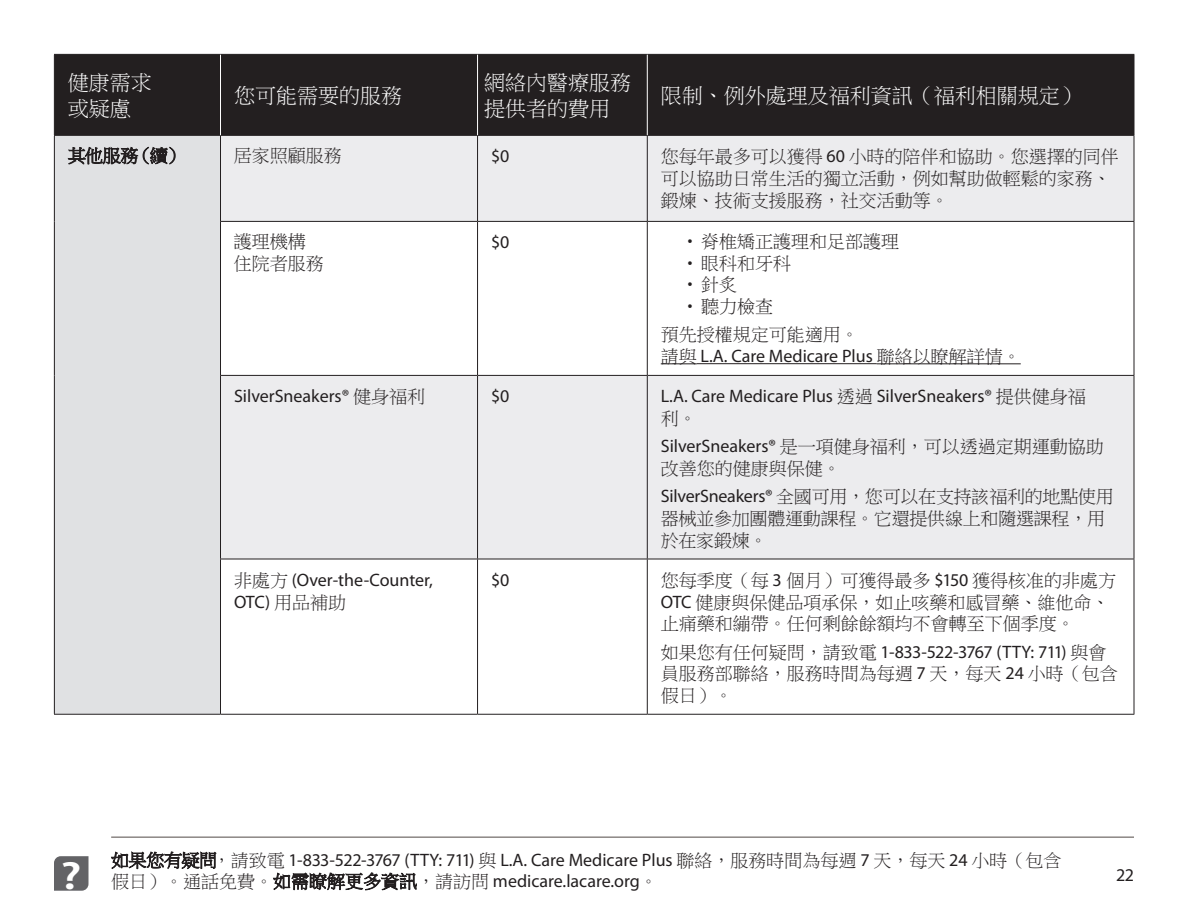
<style>
.page{position:relative;width:1188px;height:918px;background:#fff}
.page>*{position:absolute;margin:0;border:0;box-sizing:border-box;transform-origin:0 0}
.t1{font:21px/25.2px "P Ming Li U";color:#fff}
.t2{font:18px/21.6px "P Ming Li U";color:#231f20}
.t3{font:18px/21.6px "Myriad Pro";color:#231f20}
.s1{font-family:"Myriad Pro"}
.s2{font-family:"P Ming Li U"}
.s3{font-family:"Myriad Pro";font-weight:600;font-size:39.45px;color:#fff}
</style>
<div class="page">
<svg style="left:54px;top:856px;width:34px;height:35px"></svg>
<hr style="left:111px;top:837px;width:1023px;height:1px;background:#524a47">
<div style="left:55px;top:55px;width:1079px;height:80px;background:#231f20"></div>
<div style="left:54px;top:135px;width:167px;height:579px;background:#e0e1e3"></div>
<svg style="left:221px;top:136px;width:913px;height:423px;fill:#ececee"></svg>
<hr style="left:54px;top:54px;width:167px;height:1px;background:#231f20">
<hr style="left:54px;top:55px;width:1px;height:80px;background:#231f20">
<hr style="left:221px;top:54px;width:257px;height:1px;background:#231f20">
<hr style="left:478px;top:54px;width:169px;height:1px;background:#231f20">
<hr style="left:647px;top:54px;width:487px;height:1px;background:#231f20">
<hr style="left:1134px;top:55px;width:1px;height:80px;background:#231f20">
<hr style="left:54px;top:135px;width:167px;height:1px;background:#231f20">
<hr style="left:221px;top:135px;width:257px;height:1px;background:#231f20">
<hr style="left:478px;top:135px;width:169px;height:1px;background:#231f20">
<hr style="left:647px;top:135px;width:487px;height:1px;background:#231f20">
<hr style="left:54px;top:136px;width:1px;height:85px;background:#231f20">
<hr style="left:54px;top:221px;width:1px;height:154px;background:#231f20">
<hr style="left:54px;top:375px;width:1px;height:184px;background:#231f20">
<hr style="left:54px;top:559px;width:1px;height:155px;background:#231f20">
<hr style="left:54px;top:714px;width:167px;height:1px;background:#231f20">
<hr style="left:220px;top:136px;width:1px;height:85px;background:#231f20">
<hr style="left:477px;top:136px;width:1px;height:85px;background:#231f20">
<hr style="left:647px;top:136px;width:1px;height:85px;background:#231f20">
<hr style="left:1134px;top:136px;width:1px;height:85px;background:#231f20">
<hr style="left:220px;top:221px;width:258px;height:1px;background:#231f20">
<hr style="left:220px;top:222px;width:1px;height:153px;background:#231f20">
<hr style="left:478px;top:221px;width:169px;height:1px;background:#231f20">
<hr style="left:477px;top:222px;width:1px;height:153px;background:#231f20">
<hr style="left:647px;top:221px;width:487px;height:1px;background:#231f20">
<hr style="left:647px;top:222px;width:1px;height:153px;background:#231f20">
<hr style="left:1134px;top:222px;width:1px;height:153px;background:#231f20">
<hr style="left:220px;top:375px;width:258px;height:1px;background:#231f20">
<hr style="left:220px;top:376px;width:1px;height:183px;background:#231f20">
<hr style="left:478px;top:375px;width:169px;height:1px;background:#231f20">
<hr style="left:477px;top:376px;width:1px;height:183px;background:#231f20">
<hr style="left:647px;top:375px;width:487px;height:1px;background:#231f20">
<hr style="left:647px;top:376px;width:1px;height:183px;background:#231f20">
<hr style="left:1134px;top:376px;width:1px;height:183px;background:#231f20">
<hr style="left:220px;top:559px;width:258px;height:1px;background:#231f20">
<hr style="left:220px;top:559px;width:1px;height:155px;background:#231f20">
<hr style="left:478px;top:559px;width:169px;height:1px;background:#231f20">
<hr style="left:477px;top:559px;width:1px;height:155px;background:#231f20">
<hr style="left:647px;top:559px;width:487px;height:1px;background:#231f20">
<hr style="left:647px;top:559px;width:1px;height:155px;background:#231f20">
<hr style="left:1134px;top:559px;width:1px;height:155px;background:#231f20">
<hr style="left:221px;top:714px;width:257px;height:1px;background:#231f20">
<hr style="left:478px;top:714px;width:169px;height:1px;background:#231f20">
<hr style="left:647px;top:714px;width:487px;height:1px;background:#231f20">
<hr style="left:220px;top:55px;width:1px;height:80px;background:#fff">
<hr style="left:477px;top:55px;width:1px;height:80px;background:#fff">
<hr style="left:647px;top:55px;width:1px;height:80px;background:#fff">
<hr style="left:661px;top:363px;width:36px;height:1px;background:#231f20">
<hr style="left:697px;top:363px;width:180px;height:1px;background:#231f20">
<hr style="left:877px;top:363px;width:144px;height:1px;background:#231f20">
<p class="t1" style="left:68px;top:70px;width:85px">健康需求或疑慮</p>
<p class="t1" style="left:234px;top:83px;width:169px">您可能需要的服務</p>
<p class="t1" style="left:484px;top:70px;width:148px">網絡內醫療服務提供者的費用</p>
<p class="t1" style="left:661px;top:83px;width:422px">限制、例外處理及福利資訊（福利相關規定）</p>
<p class="t2" style="left:68px;top:145px;width:118px">其他服務（續）</p>
<p class="t2" style="left:234px;top:145px;width:109px">居家照顧服務</p>
<p class="t3" style="left:491px;top:145px;width:20px">$0</p>
<p class="t2" style="left:661px;top:146px;width:460px">您每年最多可以獲得 <span class="s1">60</span> 小時的陪伴和協助。您選擇的同伴可以協助日常生活的獨立活動，例如幫助做輕鬆的家務、鍛煉、技術支援服務，社交活動等。</p>
<p class="t2" style="left:234px;top:231px;width:91px">護理機構住院者服務</p>
<p class="t3" style="left:491px;top:231px;width:20px">$0</p>
<p class="t2" style="left:681px;top:231px;width:220px">• 脊椎矯正護理和足部護理</p>
<p class="t2" style="left:681px;top:253px;width:112px">• 眼科和牙科</p>
<p class="t2" style="left:681px;top:274px;width:58px">• 針炙</p>
<p class="t2" style="left:661px;top:292px;width:200px;line-height:28.3px;text-indent:20px">• 聽力檢查<br>預先授權規定可能適用。</p>
<p class="t3" style="left:661px;top:345px;width:361px"><span class="s2">請與</span> L.A. Care Medicare Plus <span class="s2">聯絡以瞭解詳情。</span></p>
<p class="t3" style="left:234px;top:385px;width:193px">SilverSneakers® <span class="s2">健身福利</span></p>
<p class="t3" style="left:491px;top:385px;width:20px">$0</p>
<p class="t3" style="left:661px;top:385px;width:427px">L.A. Care Medicare Plus <span class="s2">透過</span> SilverSneakers® <span class="s2">提供健身福利。</span></p>
<p class="t2" style="left:661px;top:436px;width:445px"><span class="s1">SilverSneakers®</span> 是一項健身福利，可以透過定期運動協助改善您的健康與保健。</p>
<p class="t2" style="left:661px;top:486px;width:455px"><span class="s1">SilverSneakers®</span> 全國可用，您可以在支持該福利的地點使用器械並參加團體運動課程。它還提供線上和隨選課程，用於在家鍛煉。</p>
<p class="t3" style="left:234px;top:569px;width:200px"><span class="s2">非處方</span> (Over-the-Counter,<br>OTC) <span class="s2">用品補助</span></p>
<p class="t3" style="left:491px;top:569px;width:20px">$0</p>
<p class="t2" style="left:661px;top:570px;width:457px">您每季度（每 <span class="s1">3</span> 個月）可獲得最多 <span class="s1">$150</span> 獲得核准的非處方<br><span class="s1">OTC</span> 健康與保健品項承保，如止咳藥和感冒藥、維他命、止痛藥和繃帶。任何剩餘餘額均不會轉至下個季度。</p>
<p class="t2" style="left:661px;top:641px;width:458px">如果您有任何疑問，請致電 <span class="s1">1-833-522-3767 (TTY: 711)</span> 與會員服務部聯絡，服務時間為每週 <span class="s1">7</span> 天，每天 <span class="s1">24</span> 小時（包含假日）。</p>
<p class="t3" style="left:111px;top:849px;width:952px"><span class="s2">如果您有疑問，請致電</span> 1-833-522-3767 (TTY: 711) <span class="s2">與</span> L.A. Care Medicare Plus <span class="s2">聯絡，服務時間為每週</span> 7 <span class="s2">天，每天</span> 24 <span class="s2">小時（包含</span></p>
<p class="t2" style="left:60px;top:871px;width:599px"><span class="s3">?</span> 假日）。通話免費。如需瞭解更多資訊，請訪問 <span class="s1">medicare.lacare.org</span>。</p>
<p class="t3" style="left:1116px;top:864px;width:19px">22</p>
</div>
